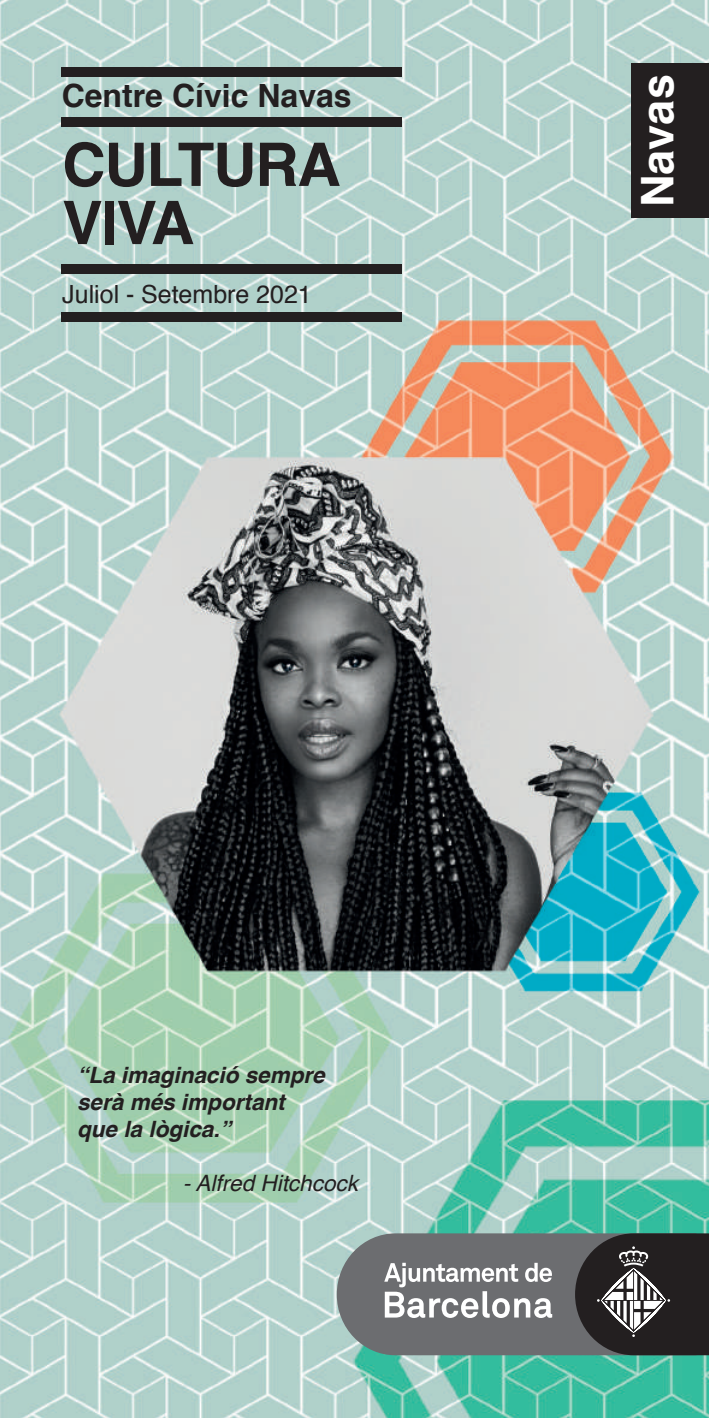
<style>
.page{position:relative;width:709px;height:1418px;background:#fff}
.page>*{position:absolute;margin:0;border:0;box-sizing:border-box;transform-origin:0 0}
.t1{font:700 60px/58.2px "Helvetica";letter-spacing:-.02em;color:#231f20}
.t2{font:700 45px "Helvetica";letter-spacing:.005em;color:#fff}
.t3{font:700 32px "Helvetica";color:#231f20}
.t4{font:25px "Helvetica";color:#231f20}
.t5{font:italic 700 22.5px/27px "Helvetica";color:#231f20}
.t6{font:italic 22.5px "Helvetica";color:#231f20}
</style>
<div class="page">
<img style="left:0;top:0;width:709px;height:1417px">
<div style="left:61px;top:117px;width:340px;height:10px;background:#231f20"></div>
<div style="left:62px;top:312px;width:340px;height:10px;background:#231f20"></div>
<div style="left:62px;top:264px;width:340px;height:10px;background:#231f20"></div>
<div style="left:62px;top:67px;width:340px;height:10px;background:#231f20"></div>
<svg style="left:337px;top:1233px;width:238px;height:122px;background:#717577"></svg>
<svg style="left:575px;top:1228px;width:134px;height:127px;background:#3f4241"></svg>
<svg style="left:384px;top:1262px;width:168px;height:55px"></svg>
<div style="left:631px;top:64px;width:78px;height:154px;background:#231f20"></div>
<h3 class="t3" style="left:62px;top:70px;width:291px">Centre Cívic Navas</h3>
<h1 class="t1" style="left:62px;top:136px;width:280px">CULTURA<br>VIVA</h1>
<p class="t4" style="left:62px;top:274px;width:251px">Juliol - Setembre 2021</p>
<h2 class="t2" style="left:621px;top:207px;width:135px;rotate:-90deg">Navas</h2>
<p class="t5" style="left:77px;top:1061px;width:249px">“La imaginació sempre serà més important que la lògica.”</p>
<p class="t6" style="left:183px;top:1165px;width:177px">- Alfred Hitchcock</p>
</div>
